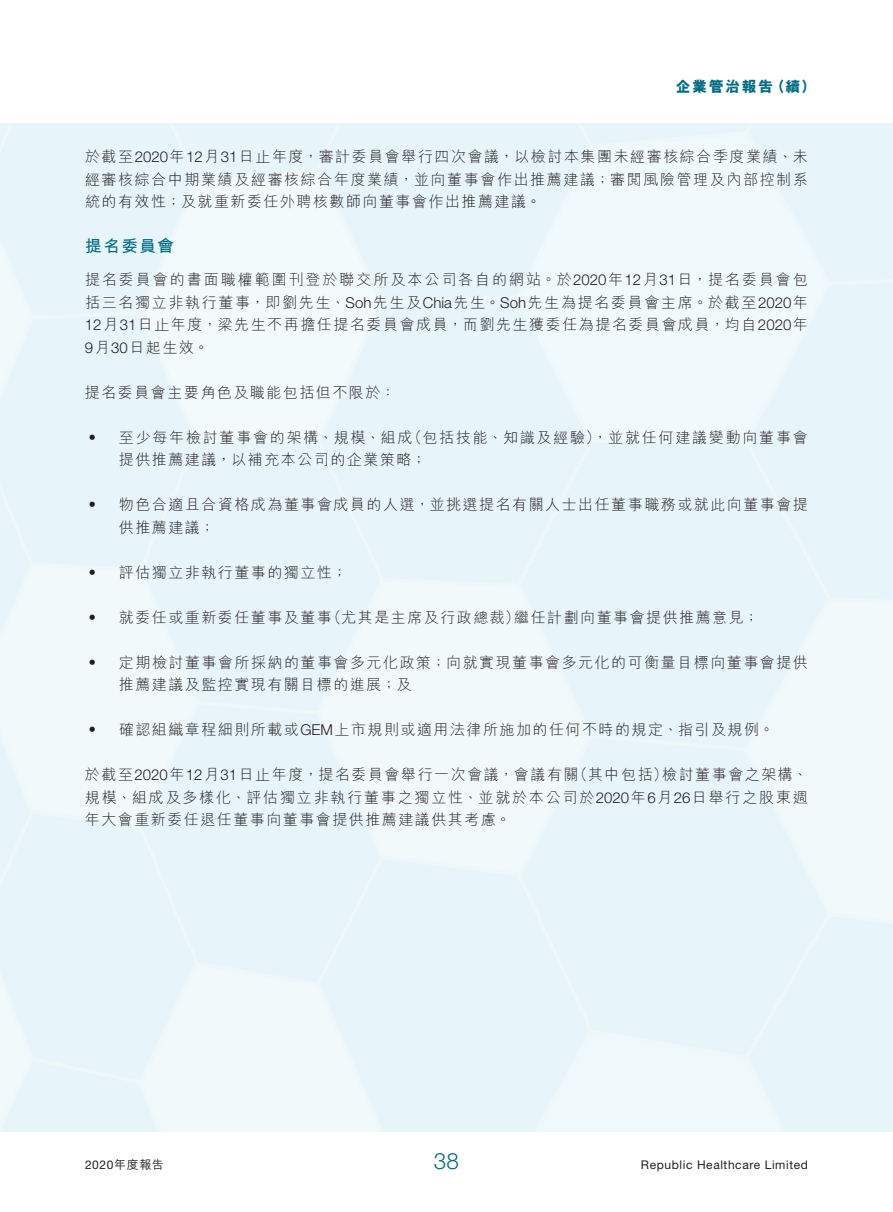
<style>
.page{position:relative;width:893px;height:1212px;background:#fff}
.page>*{position:absolute;margin:0;border:0;box-sizing:border-box;transform-origin:0 0}
.t1{font:300 22.5px "Helvetica Neue LT Std";color:#006c84}
.t2{font:700 16.5px "M Hei HK";letter-spacing:.1em;color:#006c84}
.t3{font:300 15px/22.5px "M Hei HK";letter-spacing:.1em;color:#231f20;text-align:justify}
.t4{font:300 15px/22.5px "M Hei HK";letter-spacing:.12em;color:#231f20}
.t5{font:800 15px "M Hei HK";letter-spacing:.1em;color:#006c84}
.t6{font:12px "Helvetica Neue LT Std";letter-spacing:.05em;color:#231f20}
.s1{font-family:"Helvetica Neue LT Std"}
.s2{font-family:"M Hei HK";font-weight:500}
</style>
<div class="page">
<p class="t5" style="left:676px;top:79px;width:141px">企業管治報告 （續）</p>
<p class="t3" style="left:85px;top:145px;width:724px">於截至<span class="s1">2020</span>年<span class="s1">12</span>月<span class="s1">31</span>日止年度，審計委員會舉行四次會議，以檢討本集團未經審核綜合季度業績、未經審核綜合中期業績及經審核綜合年度業績，並向董事會作出推薦建議；審閱風險管理及內部控制系統的有效性；及就重新委任外聘核數師向董事會作出推薦建議。</p>
<p class="t2" style="left:85px;top:234px;width:91px">提名委員會</p>
<p class="t3" style="left:85px;top:268px;width:724px">提名委員會的書面職權範圍刊登於聯交所及本公司各自的網站。於<span class="s1">2020</span>年<span class="s1">12</span>月<span class="s1">31</span>日，提名委員會包括三名獨立非執行董事，即劉先生、<span class="s1">Soh</span>先生及<span class="s1">Chia</span>先生。<span class="s1">Soh</span>先生為提名委員會主席。於截至<span class="s1">2020</span>年<span class="s1">12</span>月<span class="s1">31</span>日止年度，梁先生不再擔任提名委員會成員，而劉先生獲委任為提名委員會成員，均自<span class="s1">2020</span>年<span class="s1">9</span>月<span class="s1">30</span>日起生效。</p>
<p class="t3" style="left:85px;top:381px;width:312px">提名委員會主要角色及職能包括但不限於：</p>
<p class="t3" style="left:85px;top:426px;width:16px">‧</p>
<p class="t4" style="left:119px;top:426px;width:690px">至少每年檢討董事會的架構、規模、組成（包括技能、知識及經驗），並就任何建議變動向董事會提供推薦建議，以補充本公司的企業策略；</p>
<p class="t3" style="left:85px;top:493px;width:16px">‧</p>
<p class="t3" style="left:119px;top:493px;width:690px">物色合適且合資格成為董事會成員的人選，並挑選提名有關人士出任董事職務或就此向董事會提供推薦建議；</p>
<p class="t3" style="left:85px;top:561px;width:16px">‧</p>
<p class="t3" style="left:119px;top:561px;width:229px">評估獨立非執行董事的獨立性；</p>
<p class="t3" style="left:85px;top:606px;width:16px">‧</p>
<p class="t3" style="left:119px;top:606px;width:641px">就委任或重新委任董事及董事（尤其是主席及行政總裁）繼任計劃向董事會提供推薦意見；</p>
<p class="t3" style="left:85px;top:651px;width:16px">‧</p>
<p class="t3" style="left:119px;top:651px;width:690px">定期檢討董事會所採納的董事會多元化政策；向就實現董事會多元化的可衡量目標向董事會提供推薦建議及監控實現有關目標的進展；及</p>
<p class="t3" style="left:85px;top:718px;width:16px">‧</p>
<p class="t3" style="left:119px;top:718px;width:657px">確認組織章程細則所載或<span class="s1">GEM</span>上市規則或適用法律所施加的任何不時的規定、指引及規例。</p>
<p class="t3" style="left:85px;top:763px;width:724px">於截至<span class="s1">2020</span>年<span class="s1">12</span>月<span class="s1">31</span>日止年度，提名委員會舉行一次會議，會議有關（其中包括）檢討董事會之架構、規模、組成及多樣化、評估獨立非執行董事之獨立性、並就於本公司於<span class="s1">2020</span>年<span class="s1">6</span>月<span class="s1">26</span>日舉行之股東週年大會重新委任退任董事向董事會提供推薦建議供其考慮。</p>
<p class="t6" style="left:85px;top:1158px;width:80px">2020<span class="s2">年度報告</span></p>
<h1 class="t1" style="left:434px;top:1148px;width:27px">38</h1>
<p class="t6" style="left:641px;top:1158px;width:168px">Republic Healthcare Limited</p>
</div>
